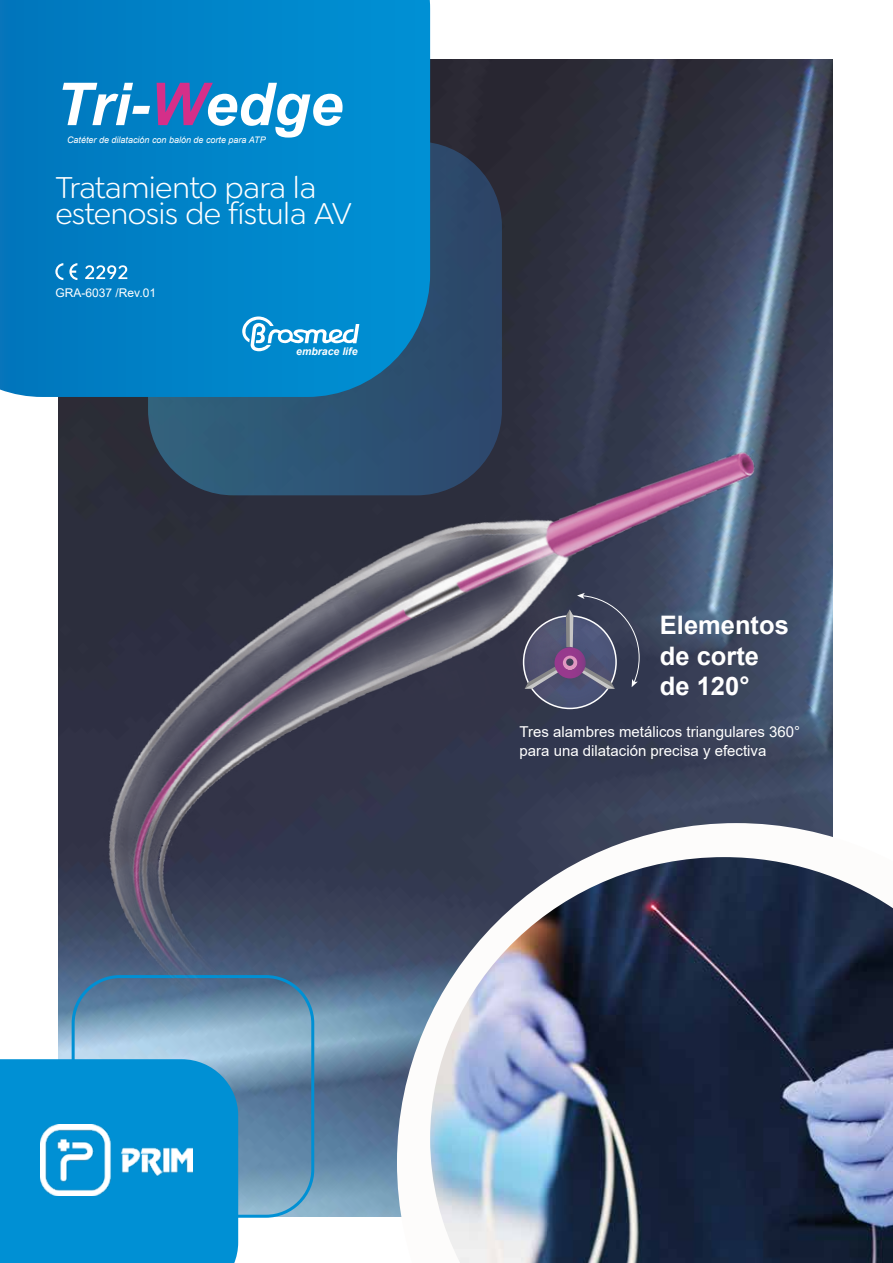
<style>
.page{position:relative;width:893px;height:1263px;background:#fff}
.page>*{position:absolute;margin:0;border:0;box-sizing:border-box;transform-origin:0 0}
.t1{font:italic 700 59.25px "Arial";color:#fff}
.t2{font:300 29.85px/25.7px "Cerco";letter-spacing:-.025em;color:#fff}
.t3{font:700 25.5px/30.6px "Arial";color:#fff}
.t4{font:15px/19.5px "Arial";color:#fff}
.t5{font:12px "Arial";color:#fff}
.t6{font:italic 700 10.5px "Arial";color:#fff}
.t7{font:italic 9px "Arial";color:#fff}
.s1{color:#d52f89}
</style>
<div class="page">
<img style="left:238px;top:60px;width:595px;height:1156px">
<div style="left:148px;top:141px;width:354px;height:354px;background:#2c4869;border-radius:85px"></div>
<div style="left:0;top:1070px;width:238px;height:193px;background:#0090d4"></div>
<svg style="left:0;top:0;width:430px;height:309px;background:#0083c8"></svg>
<img style="left:41px;top:1125px;width:152px;height:70px">
<svg style="left:397px;top:1070px;width:33px;height:147px"></svg>
<img style="left:430px;top:897px;width:463px;height:366px">
<img style="left:0;top:309px;width:875px;height:761px">
<svg style="left:524px;top:616px;width:92px;height:92px;background:#4d536e"></svg>
<svg style="left:525px;top:593px;width:115px;height:96px;background:#565470"></svg>
<svg style="left:55px;top:263px;width:8px;height:17px"></svg>
<svg style="left:69px;top:263px;width:8px;height:17px"></svg>
<svg style="left:85px;top:265px;width:42px;height:14px"></svg>
<h1 class="t1" style="left:55px;top:65px;width:289px">Tri-<span class="s1">W</span>edge</h1>
<p class="t7" style="left:67px;top:134px;width:200px">Catéter de dilatación con balón de corte para ATP</p>
<h2 class="t2" style="left:55px;top:174px;width:298px">Tratamiento para la estenosis de fístula AV</h2>
<p class="t5" style="left:56px;top:284px;width:102px">GRA-6037 /Rev.01</p>
<p class="t6" style="left:296px;top:344px;width:63px">embrace life</p>
<h3 class="t3" style="left:660px;top:610px;width:130px">Elementos de corte de 120°</h3>
<p class="t4" style="left:520px;top:722px;width:282px">Tres alambres metálicos triangulares 360° para una dilatación precisa y efectiva</p>
</div>
